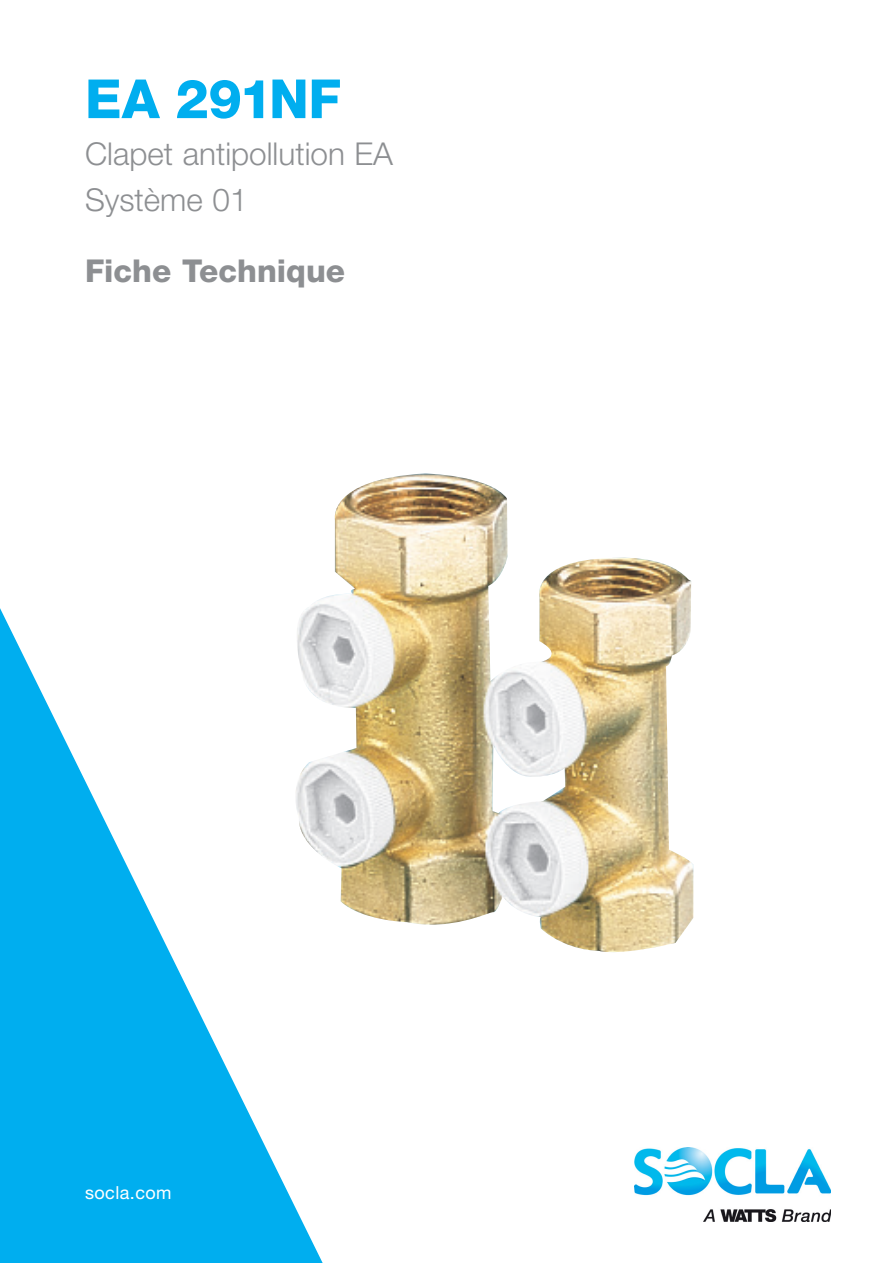
<style>
.page{position:relative;width:893px;height:1263px;background:#fff}
.page>*{position:absolute;margin:0;border:0;box-sizing:border-box;transform-origin:0 0}
.t1{font:800 54px "Helvetica Neue LT Std";letter-spacing:-.015em;color:#00aeef}
.t2{font:300 31.5px/46.5px "Helvetica Neue LT Std";color:#8d8f92}
.t3{font:800 31.5px "Helvetica Neue LT Std";color:#8d8f92}
.t4{font:18px "Helvetica Neue LT Std";letter-spacing:.025em;color:#fff}
</style>
<div class="page">
<img style="left:634px;top:1147px;width:196px;height:75px">
<svg style="left:0;top:608px;width:323px;height:655px;fill:#00aeef"></svg>
<img style="left:286px;top:473px;width:407px;height:483px">
<h1 class="t1" style="left:85px;top:67px;width:257px">EA 291NF</h1>
<p class="t2" style="left:85px;top:129px;width:310px">Clapet antipollution EA<br>Système 01</p>
<p class="t3" style="left:85px;top:252px;width:262px">Fiche Technique</p>
<p class="t4" style="left:85px;top:1182px;width:88px">socla.com</p>
</div>
